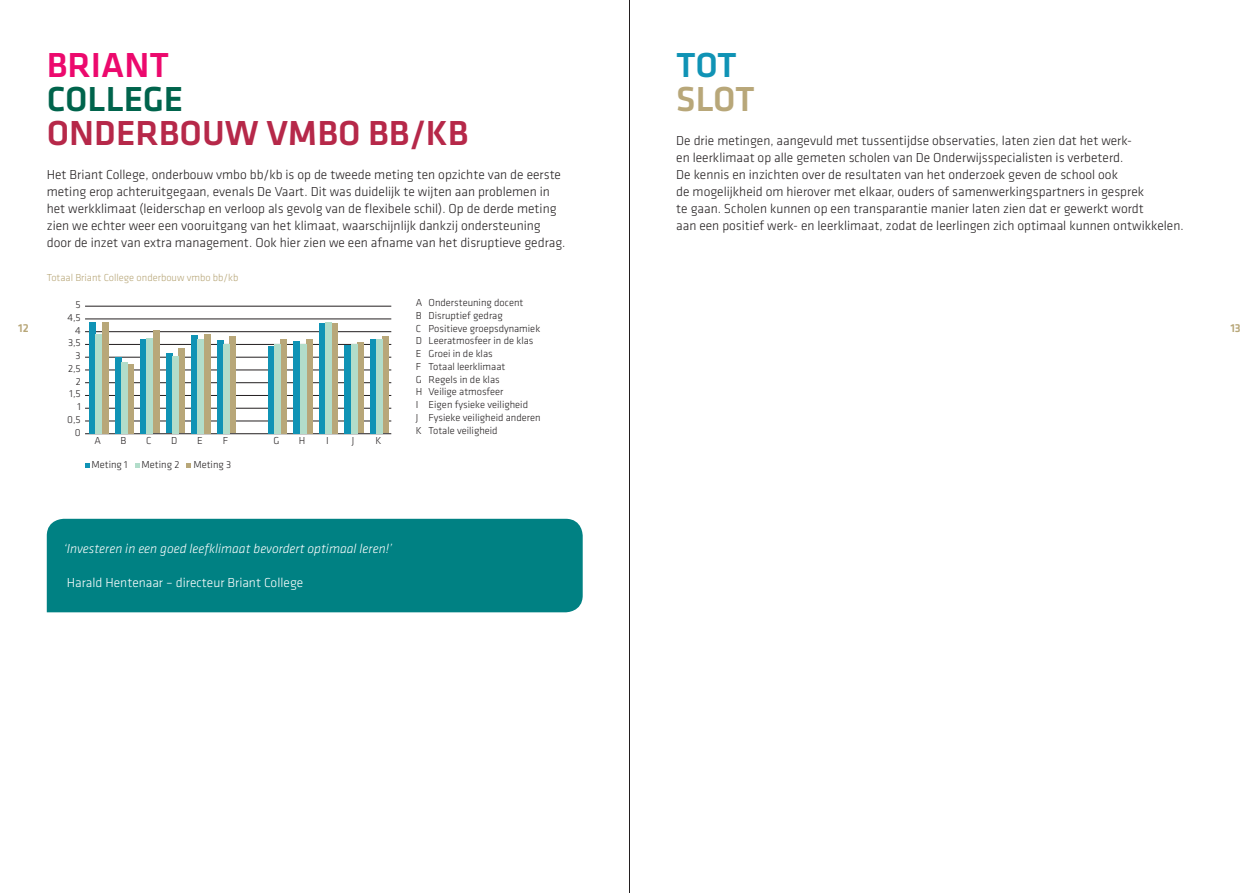
<style>
.page{position:relative;width:1259px;height:893px;background:#fff}
.page>*{position:absolute;margin:0;border:0;box-sizing:border-box;transform-origin:0 0}
.t1{font:500 36px/34px "Klavika";color:#b62849}
.t2{font:500 36px/34px "Klavika";letter-spacing:-.02em;color:#b8a779}
.t3{font:300 13.5px/17px "Klavika";color:#231f20}
.t4{font:italic 300 13.5px "Klavika";color:#fff}
.t5{font:300 13.5px "Klavika";color:#fff}
.t6{font:500 12px "Klavika";color:#b8a779}
.t7{font:300 10.5px/12.8px "Klavika";color:#231f20;text-align:right}
.t8{font:300 10.5px "Klavika";color:#b8a779}
.s1{color:#ec096d}
.s2{color:#00644c}
.s3{color:#1093b5}
</style>
<div class="page">
<div style="left:47px;top:519px;width:536px;height:93px;background:#008183"></div>
<hr style="left:85px;top:306px;width:306px;height:1px;background:#231f20">
<hr style="left:85px;top:319px;width:306px;height:1px;background:#231f20">
<hr style="left:85px;top:331px;width:306px;height:1px;background:#231f20">
<hr style="left:85px;top:344px;width:306px;height:1px;background:#231f20">
<hr style="left:85px;top:357px;width:306px;height:1px;background:#231f20">
<hr style="left:85px;top:370px;width:306px;height:1px;background:#231f20">
<hr style="left:85px;top:382px;width:306px;height:1px;background:#231f20">
<hr style="left:85px;top:395px;width:306px;height:1px;background:#231f20">
<hr style="left:85px;top:408px;width:306px;height:1px;background:#231f20">
<hr style="left:85px;top:421px;width:306px;height:1px;background:#231f20">
<svg style="left:85px;top:463px;width:4px;height:5px"></svg>
<svg style="left:135px;top:463px;width:4px;height:5px"></svg>
<svg style="left:187px;top:463px;width:4px;height:5px"></svg>
<hr style="left:85px;top:433px;width:306px;height:1px;background:#231f20">
<div style="left:89px;top:322px;width:7px;height:111px;background:#1093b5"></div>
<div style="left:115px;top:357px;width:6px;height:76px;background:#1093b5"></div>
<div style="left:140px;top:339px;width:7px;height:94px;background:#1093b5"></div>
<div style="left:166px;top:353px;width:6px;height:80px;background:#1093b5"></div>
<div style="left:191px;top:335px;width:7px;height:98px;background:#1093b5"></div>
<div style="left:217px;top:340px;width:6px;height:93px;background:#1093b5"></div>
<div style="left:268px;top:346px;width:6px;height:87px;background:#1093b5"></div>
<div style="left:293px;top:341px;width:7px;height:92px;background:#1093b5"></div>
<div style="left:319px;top:323px;width:6px;height:110px;background:#1093b5"></div>
<div style="left:344px;top:345px;width:7px;height:88px;background:#1093b5"></div>
<div style="left:370px;top:339px;width:6px;height:94px;background:#1093b5"></div>
<div style="left:102px;top:322px;width:6px;height:111px;background:#b8a779"></div>
<div style="left:128px;top:364px;width:6px;height:69px;background:#b8a779"></div>
<div style="left:153px;top:330px;width:6px;height:103px;background:#b8a779"></div>
<div style="left:179px;top:349px;width:6px;height:84px;background:#b8a779"></div>
<div style="left:204px;top:334px;width:6px;height:99px;background:#b8a779"></div>
<div style="left:230px;top:336px;width:6px;height:97px;background:#b8a779"></div>
<div style="left:281px;top:339px;width:6px;height:94px;background:#b8a779"></div>
<div style="left:306px;top:339px;width:7px;height:94px;background:#b8a779"></div>
<div style="left:332px;top:323px;width:6px;height:110px;background:#b8a779"></div>
<div style="left:357px;top:342px;width:7px;height:91px;background:#b8a779"></div>
<div style="left:383px;top:336px;width:6px;height:97px;background:#b8a779"></div>
<div style="left:96px;top:334px;width:6px;height:99px;background:#b2ddca"></div>
<div style="left:121px;top:362px;width:7px;height:71px;background:#b2ddca"></div>
<div style="left:147px;top:338px;width:6px;height:95px;background:#b2ddca"></div>
<div style="left:172px;top:356px;width:7px;height:77px;background:#b2ddca"></div>
<div style="left:198px;top:339px;width:6px;height:94px;background:#b2ddca"></div>
<div style="left:223px;top:344px;width:7px;height:89px;background:#b2ddca"></div>
<div style="left:274px;top:344px;width:7px;height:89px;background:#b2ddca"></div>
<div style="left:300px;top:344px;width:6px;height:89px;background:#b2ddca"></div>
<div style="left:325px;top:322px;width:7px;height:111px;background:#b2ddca"></div>
<div style="left:351px;top:344px;width:6px;height:89px;background:#b2ddca"></div>
<div style="left:376px;top:339px;width:7px;height:94px;background:#b2ddca"></div>
<hr style="left:629px;top:0;width:1px;height:893px;background:#231f20">
<p class="t1" style="left:47px;top:48px;width:423px"><span class="s1">BRIANT<br></span><span class="s2">COLLEGE<br></span>ONDERBOUW VMBO BB/KB</p>
<p class="t3" style="left:47px;top:166px;width:520px">Het Briant College, onderbouw vmbo bb/kb is op de tweede meting ten opzichte van de eerste meting erop achteruitgegaan, evenals De Vaart. Dit was duidelijk te wijten aan problemen in het werkklimaat (leiderschap en verloop als gevolg van de flexibele schil). Op de derde meting zien we echter weer een vooruitgang van het klimaat, waarschijnlijk dankzij ondersteuning door de inzet van extra management. Ook hier zien we een afname van het disruptieve gedrag.</p>
<p class="t8" style="left:47px;top:271px;width:193px">Totaal Briant College onderbouw vmbo bb/kb</p>
<p class="t2" style="left:676px;top:48px;width:80px"><span class="s3">TOT<br></span>SLOT</p>
<p class="t3" style="left:676px;top:132px;width:509px">De drie metingen, aangevuld met tussentijdse observaties, laten zien dat het werk-<br>en leerklimaat op alle gemeten scholen van De Onderwijsspecialisten is verbeterd.<br>De kennis en inzichten over de resultaten van het onderzoek geven de school ook<br>de mogelijkheid om hierover met elkaar, ouders of samenwerkingspartners in gesprek<br>te gaan. Scholen kunnen op een transparantie manier laten zien dat er gewerkt wordt<br>aan een positief werk- en leerklimaat, zodat de leerlingen zich optimaal kunnen ontwikkelen.</p>
<p class="t7" style="left:67px;top:298px;width:15px">5<br>4,5<br>4<br>3,5<br>3<br>2,5<br>2<br>1,5<br>1<br>0,5<br>0</p>
<p class="t7" style="left:416px;top:297px;width:126px;text-align:left">A Ondersteuning docent<br>B Disruptief gedrag<br>C Positieve groepsdynamiek<br>D Leeratmosfeer in de klas<br>E Groei in de klas<br>F Totaal leerklimaat<br>G Regels in de klas<br>H Veilige atmosfeer<br>I Eigen fysieke veiligheid<br>J Fysieke veiligheid anderen<br>K Totale veiligheid</p>
<p class="t7" style="left:91px;top:458px;width:38px">Meting 1</p>
<p class="t7" style="left:142px;top:458px;width:39px">Meting 2</p>
<p class="t7" style="left:193px;top:458px;width:39px">Meting 3</p>
<p class="t6" style="left:18px;top:321px;width:12px">12</p>
<p class="t6" style="left:1230px;top:321px;width:12px">13</p>
<p class="t7" style="left:95px;top:434px;width:8px">A</p>
<p class="t7" style="left:120px;top:434px;width:7px">B</p>
<p class="t7" style="left:146px;top:434px;width:7px">C</p>
<p class="t7" style="left:171px;top:434px;width:8px">D</p>
<p class="t7" style="left:197px;top:434px;width:7px">E</p>
<p class="t7" style="left:223px;top:434px;width:7px">F</p>
<p class="t7" style="left:273px;top:434px;width:7px">G</p>
<p class="t7" style="left:299px;top:434px;width:8px">H</p>
<p class="t7" style="left:326px;top:434px;width:4px">I</p>
<p class="t7" style="left:352px;top:434px;width:4px">J</p>
<p class="t7" style="left:375px;top:434px;width:7px">K</p>
<p class="t4" style="left:64px;top:541px;width:330px">‘Investeren in een goed leefklimaat bevordert optimaal leren!’</p>
<p class="t5" style="left:67px;top:575px;width:238px">Harald Hentenaar – directeur Briant College</p>
</div>
